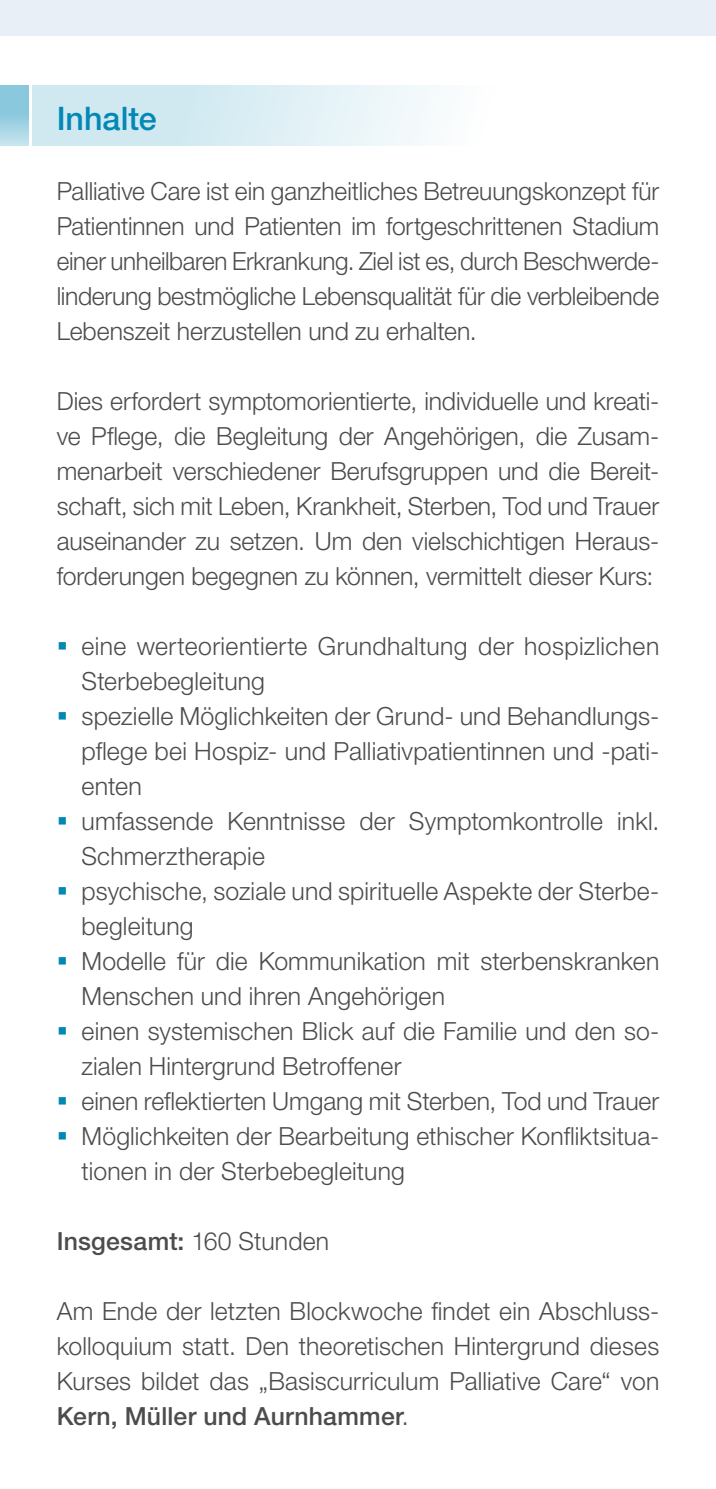
<style>
.page{position:relative;width:716px;height:1489px;background:#fff}
.page>*{position:absolute;margin:0;border:0;box-sizing:border-box;transform-origin:0 0}
.t1{font:500 32.5px "Helvetica Neue LT Pro";color:#0087b4}
.t2{font:300 25px/35px "Helvetica Neue LT Pro";letter-spacing:.005em;color:#4c4c4e}
.t3{font:500 25px "Helvetica Neue LT Pro";letter-spacing:.01em;color:#4c4c4e}
.s1{color:#0087b4}
.s2{font-weight:300}
.s3{font-weight:500}
</style>
<div class="page">
<div style="left:0;top:0;width:716px;height:35px;background:#e8eff6"></div>
<svg style="left:0;top:85px;width:28px;height:60px;background:#99cfe1"></svg>
<div style="left:32px;top:85px;width:590px;height:60px;background:linear-gradient(to right,#c7e5ee,#fff)"></div>
<h1 class="t1" style="left:57px;top:98px;width:101px">Inhalte</h1>
<p class="t2" style="left:57px;top:173px;width:604px;text-align:justify">Palliative Care ist ein ganzheitliches Betreuungskonzept für Patientinnen und Patienten im fortgeschrittenen Stadium einer unheilbaren Erkrankung. Ziel ist es, durch Beschwerde&shy;linderung bestmögliche Lebensqualität für die verbleibende Lebenszeit herzustellen und zu erhalten.</p>
<p class="t2" style="left:57px;top:383px;width:604px;text-align:justify">Dies erfordert symptomorientierte, individuelle und kreati&shy;ve Pflege, die Begleitung der Angehörigen, die Zusam&shy;menarbeit verschiedener Berufsgruppen und die Bereit&shy;schaft, sich mit Leben, Krankheit, Sterben, Tod und Trauer auseinander zu setzen. Um den vielschichtigen Heraus&shy;forderungen begegnen zu können, vermittelt dieser Kurs:</p>
<p class="t2" style="left:82px;top:628px;width:579px;text-indent:-25px"><span class="s1">▪</span> eine werteorientierte Grundhaltung der hospizlichen<br>Sterbebegleitung</p>
<p class="t2" style="left:81px;top:698px;width:579px;text-align:justify;text-indent:-25px"><span class="s1">▪</span> spezielle Möglichkeiten der Grund- und Behandlungs&shy;pflege bei Hospiz- und Palliativpatientinnen und -pati&shy;enten</p>
<p class="t2" style="left:82px;top:803px;width:579px;text-indent:-25px"><span class="s1">▪</span> umfassende Kenntnisse der Symptomkontrolle inkl.<br>Schmerztherapie</p>
<p class="t2" style="left:81px;top:873px;width:579px;text-indent:-25px"><span class="s1">▪</span> psychische, soziale und spirituelle Aspekte der Sterbe&shy;begleitung</p>
<p class="t2" style="left:82px;top:943px;width:579px;text-indent:-25px"><span class="s1">▪</span> Modelle für die Kommunikation mit sterbenskranken<br>Menschen und ihren Angehörigen</p>
<p class="t2" style="left:81px;top:1013px;width:579px;text-indent:-25px"><span class="s1">▪</span> einen systemischen Blick auf die Familie und den so&shy;zialen Hintergrund Betroffener</p>
<p class="t2" style="left:57px;top:1083px;width:604px"><span class="s1">▪</span> einen reflektierten Umgang mit Sterben, Tod und Trauer</p>
<p class="t2" style="left:81px;top:1118px;width:579px;text-indent:-25px"><span class="s1">▪</span> Möglichkeiten der Bearbeitung ethischer Konfliktsitua&shy;tionen in der Sterbebegleitung</p>
<p class="t3" style="left:57px;top:1226px;width:274px">Insgesamt: <span class="s2">160 Stunden</span></p>
<p class="t2" style="left:57px;top:1293px;width:604px;text-align:justify">Am Ende der letzten Blockwoche findet ein Abschluss&shy;kolloquium statt. Den theoretischen Hintergrund dieses Kurses bildet das „Basiscurriculum Palliative Care“ von <span class="s3">Kern, Müller und Aurnhammer</span>.</p>
</div>
